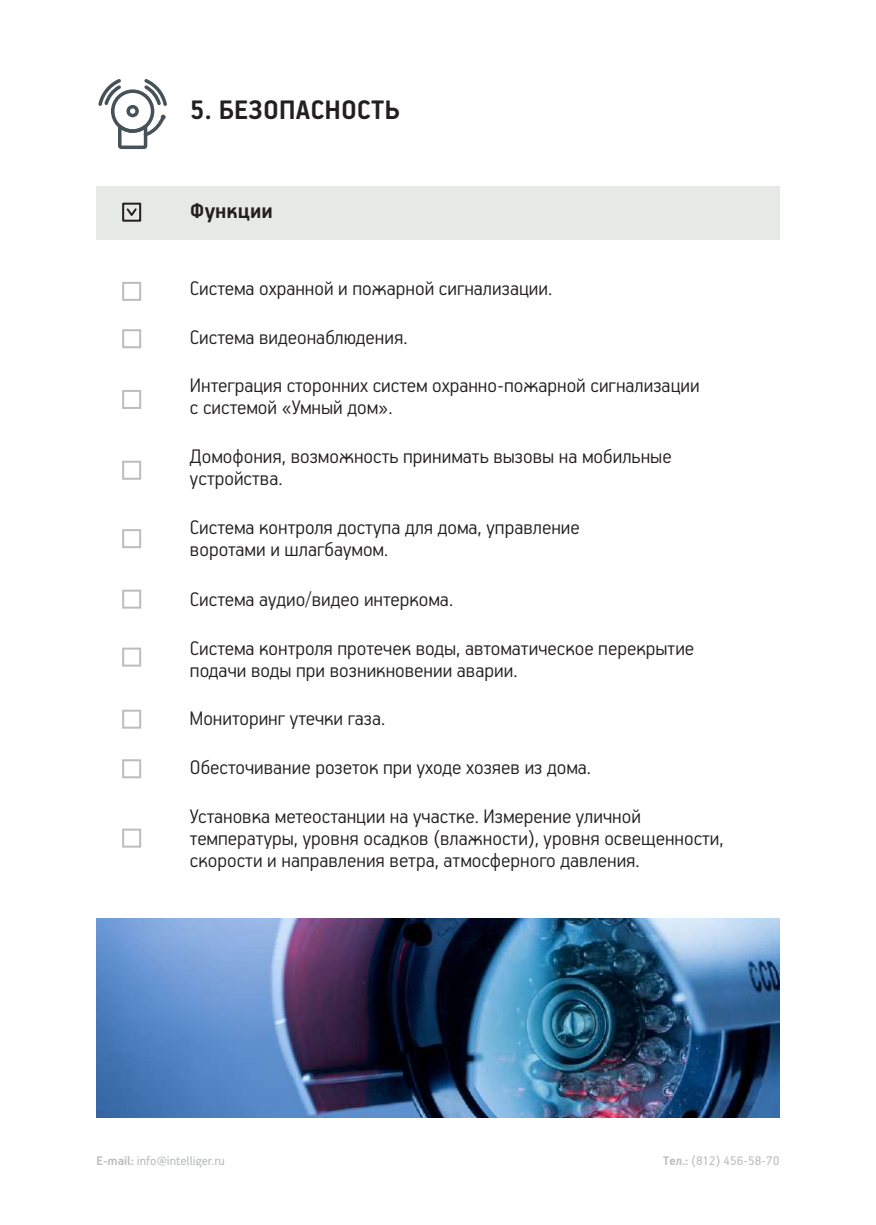
<style>
.page{position:relative;width:876px;height:1225px;background:#fff}
.page>*{position:absolute;margin:0;border:0;box-sizing:border-box;transform-origin:0 0}
.t1{font:700 30px "PF Handbook Pro";color:#231f20}
.t2{font:700 24px "PF Handbook Pro";color:#231f20}
.t3{font:300 22px/22px "PF Handbook Pro";color:#231f20}
.t4{font:14px "PF Handbook Pro";color:#bbbdbe}
.s1{font-weight:700}
</style>
<div class="page">
<div style="left:96px;top:186px;width:683px;height:53px;background:#e7e9e7"></div>
<div style="left:122px;top:203px;width:19px;height:19px;border:2px solid #231f20"></div>
<svg style="left:126px;top:208px;width:11px;height:8px"></svg>
<div style="left:122px;top:282px;width:19px;height:19px;border:2px solid #bbbdbe"></div>
<div style="left:122px;top:329px;width:19px;height:19px;border:2px solid #bbbdbe"></div>
<div style="left:122px;top:390px;width:19px;height:19px;border:2px solid #bbbdbe"></div>
<div style="left:122px;top:461px;width:19px;height:19px;border:2px solid #bbbdbe"></div>
<div style="left:122px;top:529px;width:19px;height:19px;border:2px solid #bbbdbe"></div>
<div style="left:122px;top:589px;width:19px;height:19px;border:2px solid #bbbdbe"></div>
<div style="left:122px;top:647px;width:19px;height:19px;border:2px solid #bbbdbe"></div>
<div style="left:122px;top:709px;width:19px;height:19px;border:2px solid #bbbdbe"></div>
<div style="left:122px;top:759px;width:19px;height:19px;border:2px solid #bbbdbe"></div>
<div style="left:122px;top:828px;width:19px;height:19px;border:2px solid #bbbdbe"></div>
<svg style="left:98px;top:79px;width:69px;height:70px"></svg>
<img style="left:96px;top:918px;width:683px;height:199px">
<h1 class="t1" style="left:190px;top:92px;width:211px">5. БЕЗОПАСНОСТЬ</h1>
<p class="t2" style="left:190px;top:196px;width:84px">Функции</p>
<p class="t3" style="left:190px;top:276px;width:364px">Система охранной и пожарной сигнализации.</p>
<p class="t3" style="left:190px;top:325px;width:219px">Система видеонаблюдения.</p>
<p class="t3" style="left:190px;top:374px;width:511px">Интеграция сторонних систем охранно-пожарной сигнализации с системой «Умный дом».</p>
<p class="t3" style="left:190px;top:444px;width:483px">Домофония, возможность принимать вызовы на мобильные устройства.</p>
<p class="t3" style="left:190px;top:516px;width:391px">Система контроля доступа для дома, управление воротами и шлагбаумом.</p>
<p class="t3" style="left:190px;top:587px;width:265px">Система аудио/видео интеркома.</p>
<p class="t3" style="left:190px;top:636px;width:506px">Система контроля протечек воды, автоматическое перекрытие подачи воды при возникновении аварии.</p>
<p class="t3" style="left:190px;top:706px;width:197px">Мониторинг утечки газа.</p>
<p class="t3" style="left:190px;top:755px;width:403px">Обесточивание розеток при уходе хозяев из дома.</p>
<p class="t3" style="left:190px;top:804px;width:535px">Установка метеостанции на участке. Измерение уличной температуры, уровня осадков (влажности), уровня освещенности, скорости и направления ветра, атмосферного давления.</p>
<p class="t4" style="left:96px;top:1152px;width:130px"><span class="s1">E-mail:</span> info@intelliger.ru</p>
<p class="t4" style="left:663px;top:1152px;width:118px"><span class="s1">Тел.:</span> (812) 456-58-70</p>
</div>
